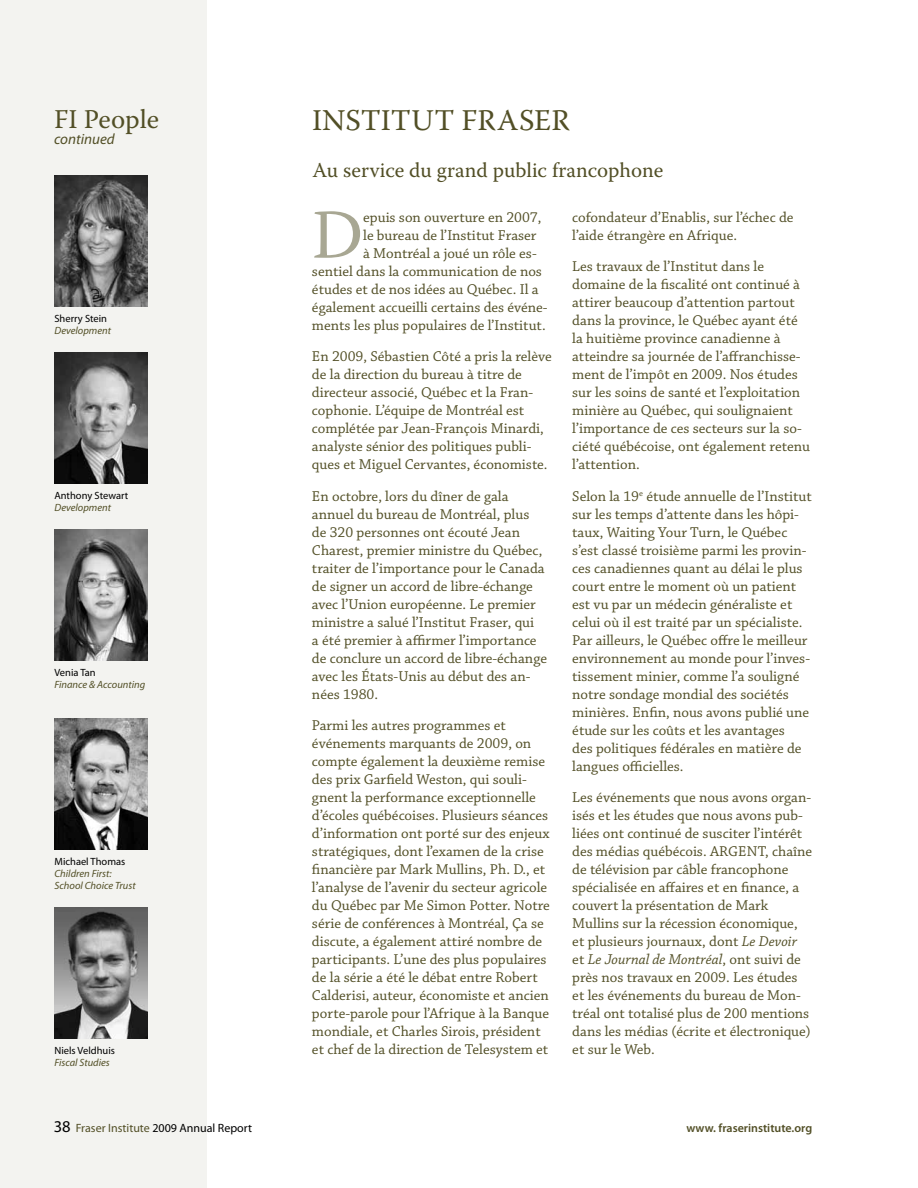
<style>
.page{position:relative;width:918px;height:1188px;background:#fff}
.page>*{position:absolute;margin:0;border:0;box-sizing:border-box;transform-origin:0 0}
.t1{font:69.6px "Warnock Pro";color:#a8a793}
.t2{font:30px "Warnock Pro";letter-spacing:.005em;color:#524f26}
.t3{font:27px "Warnock Pro";color:#524f26}
.t4{font:21px "Warnock Pro";color:#524f26}
.t5{font:15px/18px "Chaparral Pro";color:#524f26}
.t6{font:italic 15px "Myriad Pro";color:#524f26}
.t7{font:12px "Myriad Pro";color:#000}
.t8{font:600 12px "Myriad Pro";color:#524f26}
.t9{font:italic 10.5px/12px "Myriad Pro";color:#524f26}
.t10{font:10.5px "Myriad Pro";color:#000}
.s1{font-style:italic}
.s2{font-size:16.5px}
.s3{color:#524f26}
</style>
<div class="page">
<div style="left:0;top:0;width:207px;height:1188px;background:#f3f3f0"></div>
<img style="left:54px;top:176px;width:94px;height:130px">
<img style="left:54px;top:353px;width:94px;height:131px">
<img style="left:54px;top:530px;width:94px;height:131px">
<img style="left:54px;top:719px;width:94px;height:131px">
<img style="left:54px;top:908px;width:94px;height:131px">
<h3 class="t3" style="left:54px;top:103px;width:107px">FI People</h3>
<p class="t6" style="left:54px;top:130px;width:62px">continued</p>
<p class="t10" style="left:54px;top:312px;width:54px">Sherry Stein</p>
<p class="t9" style="left:54px;top:324px;width:58px">Development</p>
<p class="t10" style="left:54px;top:489px;width:75px">Anthony Stewart</p>
<p class="t9" style="left:54px;top:501px;width:58px">Development</p>
<p class="t10" style="left:54px;top:666px;width:43px">Venia Tan</p>
<p class="t9" style="left:54px;top:678px;width:92px">Finance &amp; Accounting</p>
<p class="t10" style="left:54px;top:855px;width:72px">Michael Thomas</p>
<p class="t9" style="left:54px;top:867px;width:83px">Children First:<br>School Choice Trust</p>
<p class="t10" style="left:54px;top:1044px;width:62px">Niels Veldhuis</p>
<p class="t9" style="left:54px;top:1056px;width:57px">Fiscal Studies</p>
<h2 class="t2" style="left:312px;top:102px;width:260px">INSTITUT FRASER</h2>
<h3 class="t4" style="left:313px;top:158px;width:352px">Au service du grand public francophone</h3>
<h1 class="t1" style="left:312px;top:193px;width:53px">D</h1>
<p class="t5" style="left:363px;top:208px;width:180px">epuis son ouverture en 2007,</p>
<p class="t5" style="left:363px;top:226px;width:175px">le bureau de l’Institut Fraser</p>
<p class="t5" style="left:363px;top:244px;width:175px">à Montréal a joué un rôle es-</p>
<p class="t5" style="left:312px;top:262px;width:232px">sentiel dans la communication de nos</p>
<p class="t5" style="left:312px;top:280px;width:228px">études et de nos idées au Québec. Il a</p>
<p class="t5" style="left:312px;top:298px;width:237px">également accueilli certains des événe-</p>
<p class="t5" style="left:312px;top:316px;width:235px">ments les plus populaires de l’Institut.</p>
<p class="t5" style="left:312px;top:348px;width:241px">En 2009, Sébastien Côté a pris la relève de la direction du bureau à titre de directeur associé, Québec et la Fran&shy;cophonie. L’équipe de Montréal est complétée par Jean‑François Minardi, analyste sénior des politiques publi&shy;ques et Miguel Cervantes, économiste.</p>
<p class="t5" style="left:312px;top:487px;width:237px">En octobre, lors du dîner de gala annuel du bureau de Montréal, plus de 320 personnes ont écouté Jean Charest, premier ministre du Québec, traiter de l’importance pour le Canada de signer un accord de libre-échange avec l’Union européenne. Le premier ministre a salué l’Institut Fraser, qui<br>a été premier à affirmer l’importance de conclure un accord de libre-échange avec les États-Unis au début des an&shy;nées 1980.</p>
<p class="t5" style="left:312px;top:717px;width:239px">Parmi les autres programmes et événements marquants de 2009, on compte également la deuxième remise des prix Garfield Weston, qui souli&shy;gnent la performance exceptionnelle d’écoles québécoises. Plusieurs séances d’information ont porté sur des enjeux stratégiques, dont l’examen de la crise financière par Mark Mullins, Ph. D., et l’analyse de l’avenir du secteur agricole du Québec par Me Simon Potter. Notre série de conférences à Montréal, Ça se discute, a également attiré nombre de participants. L’une des plus populaires de la série a été le débat entre Robert Calderisi, auteur, économiste et ancien porte-parole pour l’Afrique à la Banque mondiale, et Charles Sirois, président et chef de la direction de Telesystem et</p>
<p class="t5" style="left:572px;top:208px;width:223px">cofondateur d’Enablis, sur l’échec de l’aide étrangère en Afrique.</p>
<p class="t5" style="left:572px;top:258px;width:239px">Les travaux de l’Institut dans le domaine de la fiscalité ont continué à attirer beaucoup d’attention partout dans la province, le Québec ayant été la huitième province canadienne à atteindre sa journée de l’affranchisse&shy;ment de l’impôt en 2009. Nos études sur les soins de santé et l’exploitation minière au Québec, qui soulignaient l’importance de ces secteurs sur la so&shy;ciété québécoise, ont également retenu l’attention.</p>
<p class="t5" style="left:572px;top:487px;width:241px">Selon la 19<sup>e</sup> étude annuelle de l’Institut sur les temps d’attente dans les hôpi&shy;taux, Waiting Your Turn, le Québec s’est classé troisième parmi les provin&shy;ces canadiennes quant au délai le plus court entre le moment où un patient est vu par un médecin généraliste et celui où il est traité par un spécialiste.<br>Par ailleurs, le Québec offre le meilleur environnement au monde pour l’inves&shy;tissement minier, comme l’a souligné notre sondage mondial des sociétés minières. Enfin, nous avons publié une étude sur les coûts et les avantages<br>des politiques fédérales en matière de langues officielles.</p>
<p class="t5" style="left:572px;top:789px;width:241px">Les événements que nous avons organ&shy;isés et les études que nous avons pub&shy;liées ont continué de susciter l’intérêt des médias québécois. ARGENT, chaîne de télévision par câble francophone spécialisée en affaires et en finance, a couvert la présentation de Mark Mullins sur la récession économique, et plusieurs journaux, dont <span class="s1">Le Devoir </span>et <span class="s1">Le Journal de Montréal</span>, ont suivi de près nos travaux en 2009. Les études et les événements du bureau de Mon&shy;tréal ont totalisé plus de 200 mentions dans les médias (écrite et électronique) et sur le Web.</p>
<p class="t7" style="left:54px;top:1120px;width:200px"><span class="s2">38</span> <span class="s3">Fraser Institute</span> 2009 Annual Report</p>
<p class="t8" style="left:686px;top:1120px;width:127px">www. fraserinstitute.org</p>
</div>
